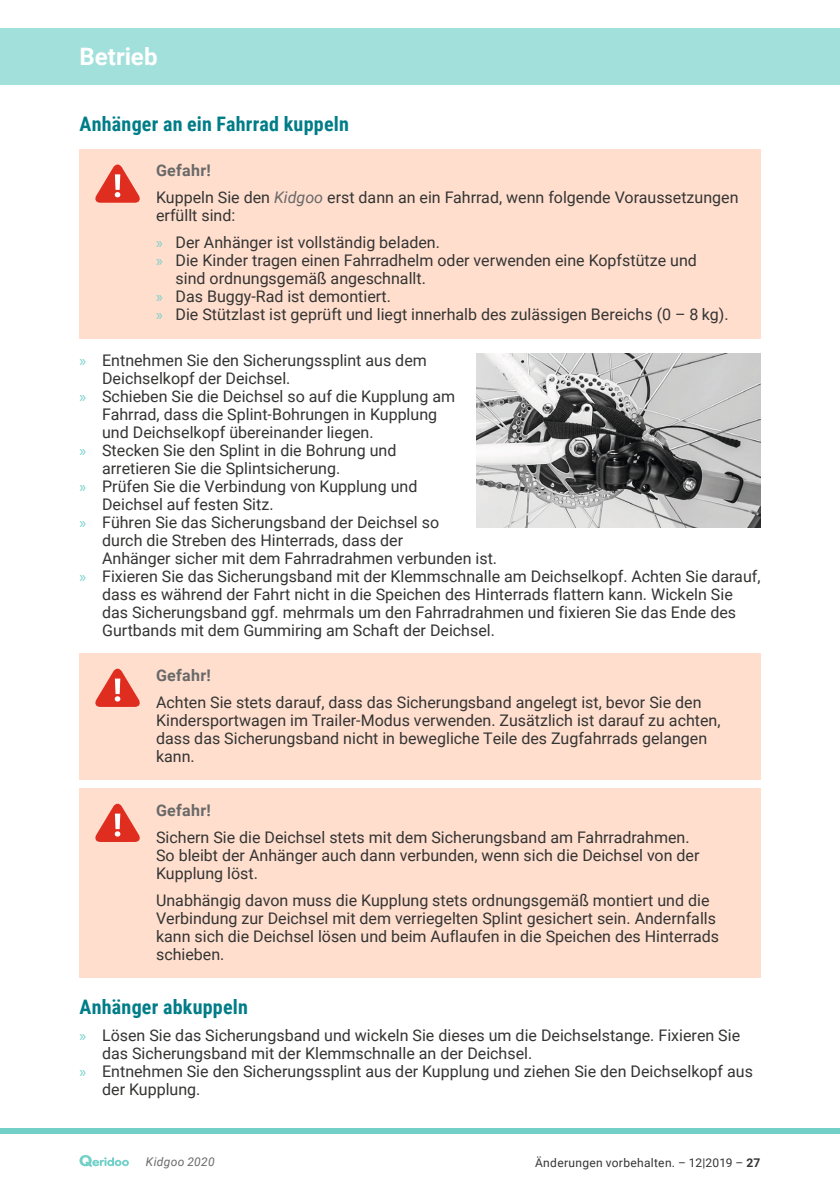
<style>
.page{position:relative;width:840px;height:1191px;background:#fff}
.page>*{position:absolute;margin:0;border:0;box-sizing:border-box;transform-origin:0 0}
.t1{font:700 24px "Roboto";color:#fff}
.t2{font:700 20px "Roboto Condensed";letter-spacing:.01em;color:#007d88}
.t3{font:16px/18px "Roboto";color:#343433}
.t4{font:700 16px "Roboto";letter-spacing:.02em;color:#696969}
.t5{font:12px "Roboto";letter-spacing:.025em;color:#343433}
.t6{font:italic 12px "Roboto";letter-spacing:.025em;color:#696969}
.s1{font-weight:700;color:#696969}
.s2{font-style:italic;color:#696969}
.s3{font-family:"Myriad Pro";color:#73d0c9}
.s4{font-weight:700}
</style>
<div class="page">
<div style="left:0;top:28px;width:839px;height:57px;background:#a2e0db"></div>
<div style="left:0;top:1128px;width:839px;height:6px;background:#73d0c9"></div>
<svg style="left:79px;top:1155px;width:50px;height:11px"></svg>
<div style="left:79px;top:149px;width:681px;height:189px;background:#ffdece"></div>
<svg style="left:95px;top:164px;width:45px;height:39px"></svg>
<img style="left:476px;top:354px;width:284px;height:173px">
<div style="left:79px;top:653px;width:681px;height:126px;background:#ffdece"></div>
<svg style="left:95px;top:668px;width:45px;height:39px"></svg>
<div style="left:79px;top:788px;width:681px;height:189px;background:#ffdece"></div>
<svg style="left:95px;top:803px;width:45px;height:39px"></svg>
<h1 class="t1" style="left:79px;top:40px;width:80px">Betrieb</h1>
<p class="t2" style="left:79px;top:110px;width:271px">Anhänger an ein Fahrrad kuppeln</p>
<p class="t3" style="left:156px;top:157px;width:583px;line-height:27px"><span class="s1">Gefahr!<br></span>Kuppeln Sie den <span class="s2">Kidgoo</span> erst dann an ein Fahrrad, wenn folgende Voraussetzungen</p>
<p class="t3" style="left:156px;top:202px;width:285px;line-height:27px">erfüllt sind:<br><span class="s3">»</span> Der Anhänger ist vollständig beladen.</p>
<p class="t3" style="left:156px;top:251px;width:542px"><span class="s3">»</span> Die Kinder tragen einen Fahrradhelm oder verwenden eine Kopfstütze und</p>
<p class="t3" style="left:175px;top:269px;width:252px">sind ordnungsgemäß angeschnallt.</p>
<p class="t3" style="left:156px;top:287px;width:236px"><span class="s3">»</span> Das Buggy-Rad ist demontiert.</p>
<p class="t3" style="left:156px;top:305px;width:574px"><span class="s3">»</span> Die Stützlast ist geprüft und liegt innerhalb des zulässigen Bereichs (0 – 8 kg).</p>
<p class="t3" style="left:79px;top:350px;width:349px"><span class="s3">»</span> Entnehmen Sie den Sicherungssplint aus dem</p>
<p class="t3" style="left:102px;top:368px;width:190px">Deichselkopf der Deichsel.</p>
<p class="t3" style="left:79px;top:386px;width:377px"><span class="s3">»</span> Schieben Sie die Deichsel so auf die Kupplung am</p>
<p class="t3" style="left:102px;top:404px;width:336px">Fahrrad, dass die Splint-Bohrungen in Kupplung</p>
<p class="t3" style="left:102px;top:422px;width:273px">und Deichselkopf übereinander liegen.</p>
<p class="t3" style="left:79px;top:440px;width:318px"><span class="s3">»</span> Stecken Sie den Splint in die Bohrung und</p>
<p class="t3" style="left:102px;top:458px;width:239px">arretieren Sie die Splintsicherung.</p>
<p class="t3" style="left:79px;top:476px;width:339px"><span class="s3">»</span> Prüfen Sie die Verbindung von Kupplung und</p>
<p class="t3" style="left:102px;top:494px;width:173px">Deichsel auf festen Sitz.</p>
<p class="t3" style="left:79px;top:512px;width:361px"><span class="s3">»</span> Führen Sie das Sicherungsband der Deichsel so</p>
<p class="t3" style="left:102px;top:530px;width:302px">durch die Streben des Hinterrads, dass der</p>
<p class="t3" style="left:102px;top:548px;width:396px">Anhänger sicher mit dem Fahrradrahmen verbunden ist.</p>
<p class="t3" style="left:79px;top:566px;width:682px"><span class="s3">»</span> Fixieren Sie das Sicherungsband mit der Klemmschnalle am Deichselkopf. Achten Sie darauf,</p>
<p class="t3" style="left:102px;top:584px;width:631px">dass es während der Fahrt nicht in die Speichen des Hinterrads flattern kann. Wickeln Sie</p>
<p class="t3" style="left:102px;top:602px;width:635px">das Sicherungsband ggf. mehrmals um den Fahrradrahmen und fixieren Sie das Ende des</p>
<p class="t3" style="left:102px;top:620px;width:394px">Gurtbands mit dem Gummiring am Schaft der Deichsel.</p>
<p class="t4" style="left:156px;top:663px;width:56px">Gefahr!</p>
<p class="t3" style="left:156px;top:692px;width:565px">Achten Sie stets darauf, dass das Sicherungsband angelegt ist, bevor Sie den Kindersportwagen im Trailer-Modus verwenden. Zusätzlich ist darauf zu achten, dass das Sicherungsband nicht in bewegliche Teile des Zugfahrrads gelangen kann.</p>
<p class="t4" style="left:156px;top:798px;width:56px">Gefahr!</p>
<p class="t3" style="left:156px;top:827px;width:544px">Sichern Sie die Deichsel stets mit dem Sicherungsband am Fahrradrahmen.<br>So bleibt der Anhänger auch dann verbunden, wenn sich die Deichsel von der<br>Kupplung löst.</p>
<p class="t3" style="left:156px;top:890px;width:564px">Unabhängig davon muss die Kupplung stets ordnungsgemäß montiert und die Verbindung zur Deichsel mit dem verriegelten Splint gesichert sein. Andernfalls kann sich die Deichsel lösen und beim Auflaufen in die Speichen des Hinterrads schieben.</p>
<p class="t2" style="left:79px;top:992px;width:170px">Anhänger abkuppeln</p>
<p class="t3" style="left:79px;top:1025px;width:661px"><span class="s3">»</span> Lösen Sie das Sicherungsband und wickeln Sie dieses um die Deichselstange. Fixieren Sie</p>
<p class="t3" style="left:102px;top:1043px;width:431px">das Sicherungsband mit der Klemmschnalle an der Deichsel.</p>
<p class="t3" style="left:79px;top:1061px;width:674px"><span class="s3">»</span> Entnehmen Sie den Sicherungssplint aus der Kupplung und ziehen Sie den Deichselkopf aus</p>
<p class="t3" style="left:102px;top:1079px;width:100px">der Kupplung.</p>
<p class="t6" style="left:146px;top:1153px;width:70px">Kidgoo 2020</p>
<p class="t5" style="left:534px;top:1154px;width:227px">Änderungen vorbehalten. – 12|2019 – <span class="s4">27</span></p>
</div>
